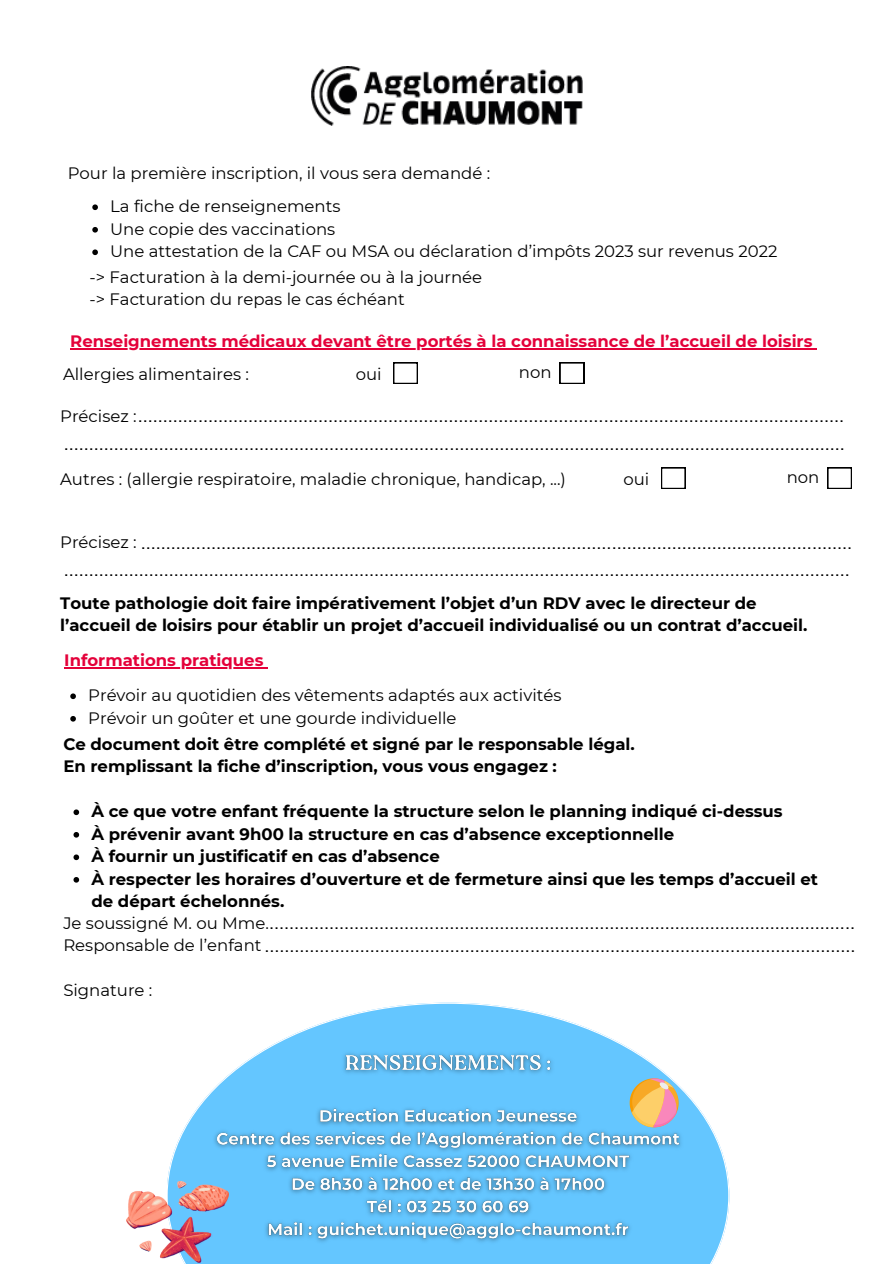
<style>
.page{position:relative;width:894px;height:1264px;background:#fff}
.page>*{position:absolute;margin:0;border:0;box-sizing:border-box;transform-origin:0 0}
.t1{font:18px "Arial";color:#000}
.t2{font:700 16.5px/22.5px "Montserrat";color:#000}
.t3{font:16.5px "Montserrat";color:#000}
.t4{font:700 16.5px "Montserrat";color:#e4013a}
.s1{font-family:"Montserrat";font-size:16.5px}
</style>
<div class="page">
<svg style="left:393px;top:362px;width:24px;height:22px"></svg>
<svg style="left:559px;top:362px;width:25px;height:22px"></svg>
<svg style="left:661px;top:467px;width:24px;height:22px"></svg>
<svg style="left:827px;top:467px;width:24px;height:22px"></svg>
<svg style="left:167px;top:1002px;width:562px;height:261px"></svg>
<img style="left:311px;top:66px;width:271px;height:60px">
<img style="left:126px;top:1181px;width:103px;height:81px">
<svg style="left:92px;top:204px;width:6px;height:6px"></svg>
<svg style="left:92px;top:227px;width:6px;height:5px"></svg>
<svg style="left:92px;top:249px;width:6px;height:6px"></svg>
<hr style="left:70px;top:348px;width:742px;height:1px;background:#e4013a">
<hr style="left:64px;top:667px;width:199px;height:1px;background:#e4013a">
<svg style="left:70px;top:693px;width:6px;height:6px"></svg>
<svg style="left:70px;top:716px;width:6px;height:5px"></svg>
<svg style="left:73px;top:809px;width:6px;height:6px"></svg>
<svg style="left:73px;top:832px;width:6px;height:5px"></svg>
<svg style="left:73px;top:854px;width:6px;height:6px"></svg>
<svg style="left:73px;top:877px;width:6px;height:5px"></svg>
<img style="left:208px;top:1046px;width:481px;height:202px">
<p class="t3" style="left:68px;top:163px;width:424px">Pour la première inscription, il vous sera demandé :</p>
<p class="t3" style="left:110px;top:196px;width:232px">La fiche de renseignements</p>
<p class="t3" style="left:110px;top:219px;width:226px">Une copie des vaccinations</p>
<p class="t3" style="left:110px;top:241px;width:668px">Une attestation de la CAF ou MSA ou déclaration d’impôts 2023 sur revenus 2022</p>
<p class="t3" style="left:89px;top:267px;width:394px">-&gt; Facturation à la demi-journée ou à la journée</p>
<p class="t3" style="left:89px;top:289px;width:317px">-&gt; Facturation du repas le cas échéant</p>
<p class="t4" style="left:70px;top:331px;width:743px">Renseignements médicaux devant être portés à la connaissance de l’accueil de loisirs</p>
<h2 class="t3" style="left:63px;top:364px;width:187px">Allergies alimentaires :</h2>
<p class="t3" style="left:355px;top:364px;width:27px">oui</p>
<p class="t3" style="left:519px;top:362px;width:34px">non</p>
<p class="t1" style="left:60px;top:404px;width:785px"><span class="s1">Précisez :</span>.............................................................................................................................................</p>
<p class="t1" style="left:64px;top:431px;width:782px">............................................................................................................................................................</p>
<p class="t3" style="left:60px;top:469px;width:507px">Autres : (allergie respiratoire, maladie chronique, handicap, ...)</p>
<p class="t3" style="left:623px;top:469px;width:27px">oui</p>
<p class="t3" style="left:786px;top:467px;width:34px">non</p>
<p class="t1" style="left:60px;top:530px;width:793px"><span class="s1">Précisez :</span> ..............................................................................................................................................</p>
<p class="t1" style="left:64px;top:558px;width:787px">.............................................................................................................................................................</p>
<p class="t2" style="left:60px;top:591px;width:748px">Toute pathologie doit faire impérativement l’objet d’un RDV avec le directeur de l’accueil de loisirs pour établir un projet d’accueil individualisé ou un contrat d’accueil.</p>
<h2 class="t4" style="left:64px;top:650px;width:201px">Informations pratiques</h2>
<h2 class="t3" style="left:88px;top:685px;width:474px">Prévoir au quotidien des vêtements adaptés aux activités</h2>
<p class="t3" style="left:88px;top:708px;width:370px">Prévoir un goûter et une gourde individuelle</p>
<p class="t2" style="left:63px;top:732px;width:572px">Ce document doit être complété et signé par le responsable légal.<br>En remplissant la fiche d’inscription, vous vous engagez :</p>
<h2 class="t2" style="left:91px;top:800px;width:692px">À ce que votre enfant fréquente la structure selon le planning indiqué ci-dessus</h2>
<p class="t2" style="left:91px;top:822px;width:584px">À prévenir avant 9h00 la structure en cas d’absence exceptionnelle</p>
<p class="t2" style="left:91px;top:845px;width:350px">À fournir un justificatif en cas d’absence</p>
<p class="t2" style="left:91px;top:867px;width:728px">À respecter les horaires d’ouverture et de fermeture ainsi que les temps d’accueil et de départ échelonnés.</p>
<p class="t1" style="left:63px;top:911px;width:792px"><span class="s1">Je soussigné M. ou Mme.</span>.....................................................................................................................</p>
<p class="t1" style="left:63px;top:933px;width:793px"><span class="s1">Responsable de l’enfant</span> ......................................................................................................................</p>
<p class="t3" style="left:63px;top:980px;width:90px">Signature :</p>
</div>
